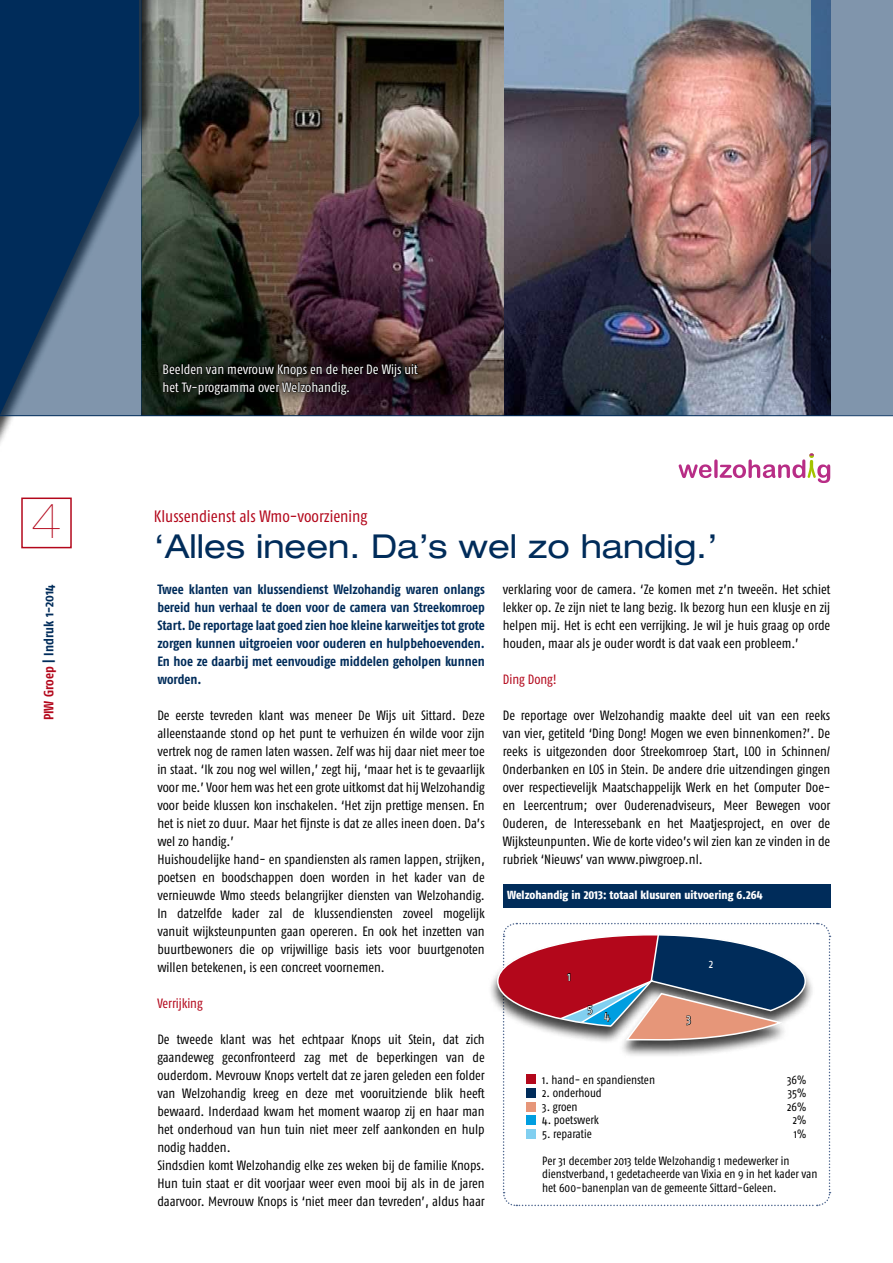
<style>
.page{position:relative;width:893px;height:1263px;background:#fff}
.page>*{position:absolute;margin:0;border:0;box-sizing:border-box;transform-origin:0 0}
.t1{font:900 expanded 48px "Helvetica Neue";color:#b3071b}
.t2{font:expanded 33px "Helvetica Neue";color:#002c5a}
.t3{font:16.5px "Fago Co";color:#b3071b}
.t4{font:13.5px/18px "Fago Co";color:#000}
.t5{font:700 13.5px/18px "Fago Co";color:#002c5a;text-align:justify}
.t6{font:13.5px/18px "Fago Co";color:#fff}
.t7{font:13.5px "Fago Co";letter-spacing:-.005em;color:#b3071b}
.t8{font:12.6px "Fago Co";color:#fff}
.t9{font:12px/13.5px "Fago Co";color:#000}
.t10{font:11.7px "Fago Co Exb Lf";color:#fff}
.s1{color:#b3071b}
</style>
<div class="page">
<img style="left:156px;top:0;width:348px;height:415px">
<img style="left:504px;top:0;width:307px;height:415px">
<div style="left:21px;top:497px;width:51px;height:51px;border:2px solid #b3071b"></div>
<svg style="left:156px;top:354px;width:274px;height:53px;background:#251f1d"></svg>
<svg style="left:163px;top:363px;width:255px;height:32px;background:#151112"></svg>
<div style="left:0;top:0;width:156px;height:452px;background:#000;opacity:.75"></div>
<svg style="left:0;top:0;width:142px;height:415px;background:#2a4e73"></svg>
<hr style="left:0;top:415px;width:893px;height:1px;background:#002c5a">
<svg style="left:811px;top:0;width:82px;height:415px;background:#6a7c94"></svg>
<svg style="left:679px;top:453px;width:151px;height:30px"></svg>
<div style="left:503px;top:885px;width:327px;height:23px;background:#002c5a"></div>
<div style="left:488px;top:933px;width:327px;height:111px;background:#000;opacity:.75"></div>
<svg style="left:496px;top:922px;width:335px;height:285px"></svg>
<h1 class="t1" style="left:31px;top:493px;width:33px">4</h1>
<p class="t6" style="left:163px;top:360px;width:257px">Beelden van mevrouw Knops en de heer De Wijs uit het Tv-programma over Welzohandig.</p>
<p class="t3" style="left:154px;top:507px;width:215px">Klussendienst als Wmo-voorziening</p>
<h2 class="t2" style="left:154px;top:526px;width:566px">‘Alles ineen. Da’s wel zo handig.’</h2>
<p class="t5" style="left:40px;top:720px;width:137px;rotate:-90deg"><span class="s1">PIW Groep</span> | Indruk 1-2014</p>
<p class="t5" style="left:157px;top:580px;width:329px">Twee klanten van klussendienst Welzohandig waren onlangs bereid hun verhaal te doen voor de camera van Streekomroep Start. De reportage laat goed zien hoe kleine karweitjes tot grote zorgen kunnen uitgroeien voor ouderen en hulpbehoevenden.<br>En hoe ze daarbij met eenvoudige middelen geholpen kunnen worden.</p>
<p class="t4" style="left:157px;top:706px;width:329px">De eerste tevreden klant was meneer De Wijs uit Sittard. Deze alleenstaande stond op het punt te verhuizen én wilde voor zijn vertrek nog de ramen laten wassen. Zelf was hij daar niet meer toe in staat. ‘Ik zou nog wel willen,’ zegt hij, ‘maar het is te gevaarlijk voor me.’ Voor hem was het een grote uitkomst dat hij Welzohandig voor beide klussen kon inschakelen. ‘Het zijn prettige mensen. En het is niet zo duur. Maar het fijnste is dat ze alles ineen doen. Da’s wel zo handig.’<br>Huishoudelijke hand- en spandiensten als ramen lappen, strijken, poetsen en boodschappen doen worden in het kader van de vernieuwde Wmo steeds belangrijker diensten van Welzohandig.<br>In datzelfde kader zal de klussendiensten zoveel mogelijk vanuit wijksteunpunten gaan opereren. En ook het inzetten van buurtbewoners die op vrijwillige basis iets voor buurtgenoten willen betekenen, is een concreet voornemen.</p>
<p class="t7" style="left:157px;top:996px;width:47px">Verrijking</p>
<p class="t4" style="left:157px;top:1030px;width:329px">De tweede klant was het echtpaar Knops uit Stein, dat zich gaandeweg geconfronteerd zag met de beperkingen van de ouderdom. Mevrouw Knops vertelt dat ze jaren geleden een folder van Welzohandig kreeg en deze met vooruitziende blik heeft bewaard. Inderdaad kwam het moment waarop zij en haar man het onderhoud van hun tuin niet meer zelf aankonden en hulp nodig hadden.<br>Sindsdien komt Welzohandig elke zes weken bij de familie Knops.<br>Hun tuin staat er dit voorjaar weer even mooi bij als in de jaren daarvoor. Mevrouw Knops is ‘niet meer dan tevreden’, aldus haar</p>
<p class="t4" style="left:503px;top:580px;width:329px;text-align:justify">verklaring voor de camera. ‘Ze komen met z’n tweeën. Het schiet lekker op. Ze zijn niet te lang bezig. Ik bezorg hun een klusje en zij helpen mij. Het is echt een verrijking. Je wil je huis graag op orde houden, maar als je ouder wordt is dat vaak een probleem.’</p>
<p class="t7" style="left:503px;top:672px;width:56px">Ding Dong!</p>
<p class="t4" style="left:503px;top:706px;width:329px;text-align:justify">De reportage over Welzohandig maakte deel uit van een reeks van vier, getiteld ‘Ding Dong! Mogen we even binnenkomen?’. De reeks is uitgezonden door Streekomroep Start, LOO in Schinnen/ Onderbanken en LOS in Stein. De andere drie uitzendingen gingen over respectievelijk Maatschappelijk Werk en het Computer Doe&shy;en Leercentrum; over Ouderenadviseurs, Meer Bewegen voor Ouderen, de Interessebank en het Maatjesproject, en over de Wijksteunpunten. Wie de korte video’s wil zien kan ze vinden in de rubriek ‘Nieuws’ van www.piwgroep.nl.</p>
<p class="t10" style="left:507px;top:888px;width:257px">Welzohandig in 2013: totaal klusuren uitvoering 6.264</p>
<p class="t8" style="left:567px;top:969px;width:5px">1</p>
<p class="t8" style="left:587px;top:1001px;width:7px">5</p>
<p class="t8" style="left:604px;top:1008px;width:7px">4</p>
<p class="t8" style="left:709px;top:957px;width:6px">2</p>
<p class="t8" style="left:687px;top:1011px;width:6px">3</p>
<p class="t9" style="left:542px;top:1072px;width:114px">1. hand- en spandiensten</p>
<p class="t9" style="left:787px;top:1072px;width:21px">36%</p>
<p class="t9" style="left:542px;top:1086px;width:61px">2. onderhoud</p>
<p class="t9" style="left:788px;top:1086px;width:20px">35%</p>
<p class="t9" style="left:542px;top:1099px;width:37px">3. groen</p>
<p class="t9" style="left:787px;top:1099px;width:21px">26%</p>
<p class="t9" style="left:542px;top:1113px;width:58px">4. poetswerk</p>
<p class="t9" style="left:793px;top:1113px;width:15px">2%</p>
<p class="t9" style="left:542px;top:1126px;width:51px">5. reparatie</p>
<p class="t9" style="left:794px;top:1126px;width:14px">1%</p>
<p class="t9" style="left:542px;top:1153px;width:277px">Per 31 december 2013 telde Welzohandig 1 medewerker in dienstverband, 1 gedetacheerde van Vixia en 9 in het kader van het 600-banenplan van de gemeente Sittard-Geleen.</p>
</div>
